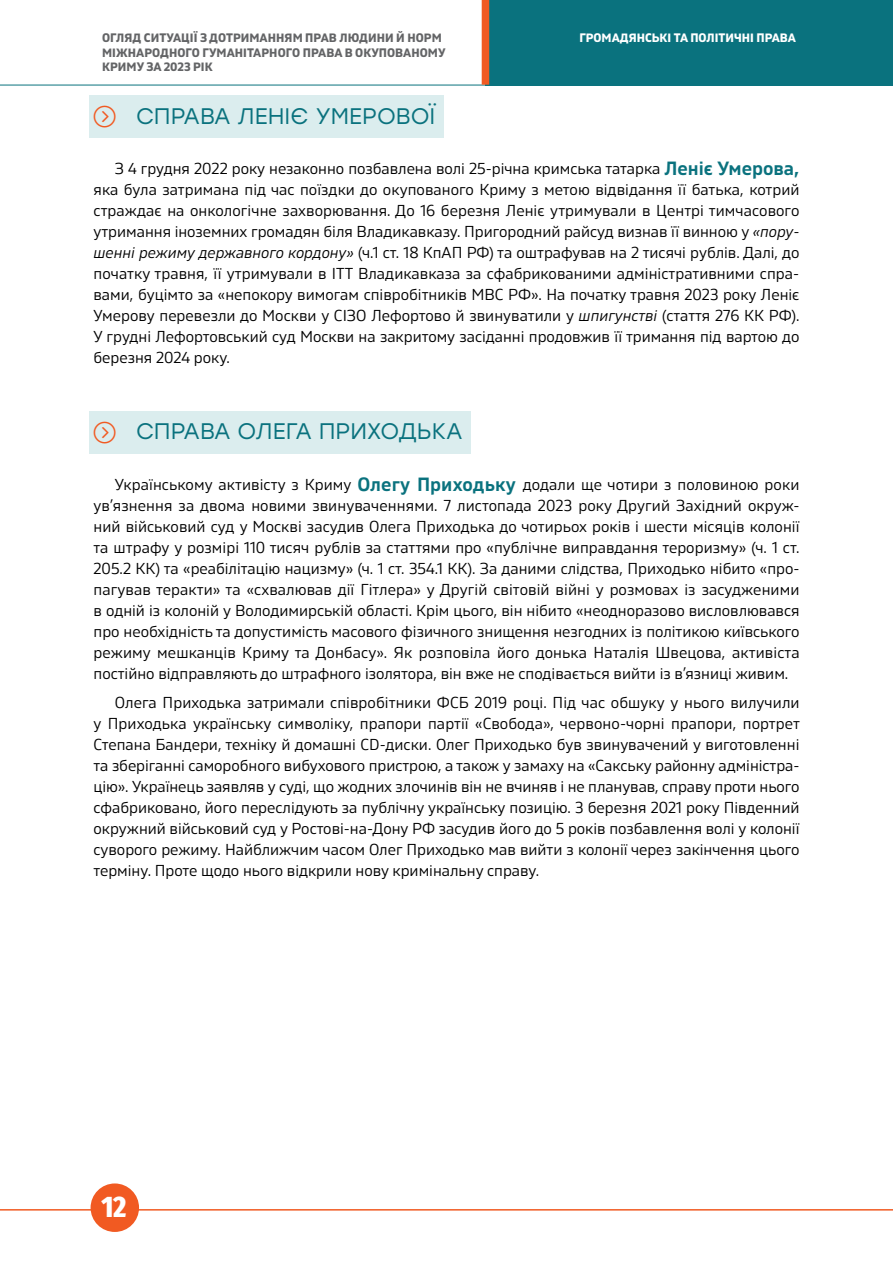
<style>
.page{position:relative;width:893px;height:1263px;background:#fff}
.page>*{position:absolute;margin:0;border:0;box-sizing:border-box;transform-origin:0 0}
.t1{font:800 extra-condensed 30px "Fira Sans";color:#fff}
.t2{font:22.5px "Stolzl";color:#0a727e}
.t3{font:15.75px/21px "Gilam";color:#000;text-align:justify}
.t4{font:700 12px/14.4px "Gilam";letter-spacing:.005em;color:#636466}
.t5{font:700 12px "Gilam";color:#fff}
.s1{font-weight:600;font-size:19.5px;color:#0a727e}
.s2{font-style:italic}
</style>
<div class="page">
<hr style="left:0;top:1209px;width:893px;height:1px;background:#f15a22">
<div style="left:91px;top:1183px;width:48px;height:49px;background:#f15a22;border-radius:50%"></div>
<div style="left:485px;top:0;width:408px;height:85px;background:#0a727e"></div>
<hr style="left:0;top:85px;width:485px;height:1px;background:#0a727e">
<hr style="left:485px;top:85px;width:408px;height:1px;background:#0a727e">
<div style="left:482px;top:0;width:7px;height:85px;background:#f15a22"></div>
<div style="left:89px;top:96px;width:355px;height:42px;background:#dbedee"></div>
<div style="left:89px;top:411px;width:382px;height:42px;background:#dbedee"></div>
<p class="t4" style="left:102px;top:30px;width:345px">ОГЛЯД СИТУАЦІЇ З ДОТРИМАННЯМ ПРАВ ЛЮДИНИ Й НОРМ<br>МІЖНАРОДНОГО ГУМАНІТАРНОГО ПРАВА В ОКУПОВАНОМУ<br>КРИМУ ЗА 2023 РІК</p>
<p class="t5" style="left:579px;top:29px;width:218px">ГРОМАДЯНСЬКІ ТА ПОЛІТИЧНІ ПРАВА</p>
<h2 class="t2" style="left:136px;top:100px;width:301px">СПРАВА ЛЕНІЄ УМЕРОВОЇ</h2>
<p class="t3" style="left:94px;top:158px;width:708px;text-indent:21px">З 4 грудня 2022 року незаконно позбавлена волі 25-річна кримська татарка <span class="s1">Леніє Умерова, </span>яка була затримана під час поїздки до окупованого Криму з метою відвідання її батька, котрий страждає на онкологічне захворювання. До 16 березня Леніє утримували в Центрі тимчасового утримання іноземних громадян біля Владикавказу. Пригородний райсуд визнав її винною у <span class="s2">«пору&shy;шенні режиму державного кордону»</span> (ч.1 ст. 18 КпАП РФ) та оштрафував на 2 тисячі рублів. Далі, до початку травня, її утримували в ІТТ Владикавказа за сфабрикованими адміністративними спра&shy;вами, буцімто за «непокору вимогам співробітників МВС РФ». На початку травня 2023 року Леніє Умерову перевезли до Москви у СІЗО Лефортово й звинуватили у <span class="s2">шпигунстві</span> (стаття 276 КК РФ).<br>У грудні Лефортовський суд Москви на закритому засіданні продовжив її тримання під вартою до березня 2024 року.</p>
<h2 class="t2" style="left:136px;top:416px;width:328px">СПРАВА ОЛЕГА ПРИХОДЬКА</h2>
<p class="t3" style="left:94px;top:473px;width:707px;text-indent:21px">Українському активісту з Криму <span class="s1">Олегу Приходьку</span> додали ще чотири з половиною роки ув’язнення за двома новими звинуваченнями. 7 листопада 2023 року Другий Західний окруж&shy;ний військовий суд у Москві засудив Олега Приходька до чотирьох років і шести місяців колонії та штрафу у розмірі 110 тисяч рублів за статтями про «публічне виправдання тероризму» (ч. 1 ст.<br>205.2 КК) та «реабілітацію нацизму» (ч. 1 ст. 354.1 КК). За даними слідства, Приходько нібито «про&shy;пагував теракти» та «схвалював дії Гітлера» у Другій світовій війні у розмовах із засудженими в одній із колоній у Володимирській області. Крім цього, він нібито «неодноразово висловлювався про необхідність та допустимість масового фізичного знищення незгодних із політикою київського режиму мешканців Криму та Донбасу». Як розповіла його донька Наталія Швецова, активіста постійно відправляють до штрафного ізолятора, він вже не сподівається вийти із в’язниці живим.</p>
<p class="t3" style="left:94px;top:692px;width:708px;text-indent:21px">Олега Приходька затримали співробітники ФСБ 2019 році. Під час обшуку у нього вилучили у Приходька українську символіку, прапори партії «Свобода», червоно-чорні прапори, портрет Степана Бандери, техніку й домашні CD-диски. Олег Приходько був звинувачений у виготовленні та зберіганні саморобного вибухового пристрою, а також у замаху на «Сакську районну адміністра&shy;цію». Українець заявляв у суді, що жодних злочинів він не вчиняв і не планував, справу проти нього сфабриковано, його переслідують за публічну українську позицію. 3 березня 2021 року Південний окружний військовий суд у Ростові-на-Дону РФ засудив його до 5 років позбавлення волі у колонії суворого режиму. Найближчим часом Олег Приходько мав вийти з колонії через закінчення цього терміну. Проте щодо нього відкрили нову кримінальну справу.</p>
<h1 class="t1" style="left:101px;top:1181px;width:26px">12</h1>
</div>
